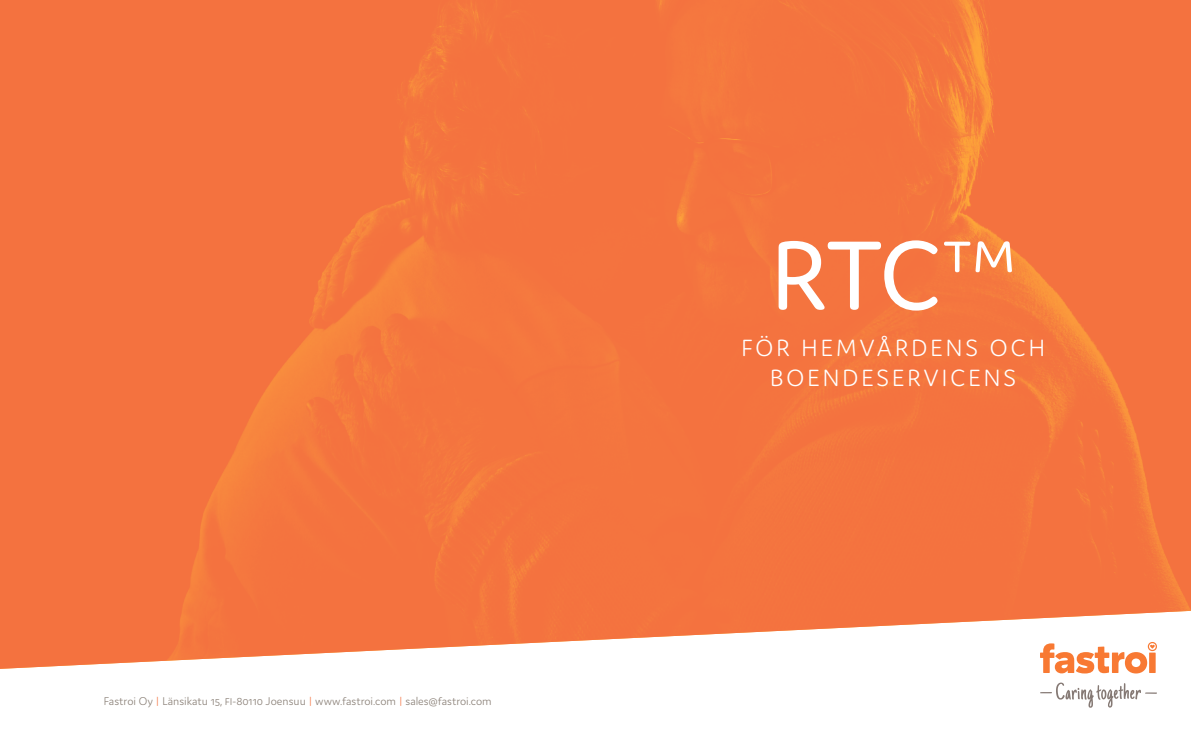
<style>
.page{position:relative;width:1191px;height:738px;background:#fff}
.page>*{position:absolute;margin:0;border:0;box-sizing:border-box;transform-origin:0 0}
.Otsikko_Perussivu{font:104px "Domus";color:#fff}
.Otsikko_Perussivu-2{font:300 25px/30px "Domus";letter-spacing:.125em;color:#fff;text-align:center}
.Otsikko_Perussivu-3{font:300 12px "Domus";color:#8b8178}
.s1{color:#f3723f}
.s2{font-weight:300}
</style>
<div class="page">
<img style="left:0;top:0;width:1191px;height:668px">
<svg style="left:1040px;top:682px;width:117px;height:25px"></svg>
<svg style="left:1040px;top:641px;width:117px;height:32px"></svg>
<p class="Otsikko_Perussivu-3" style="left:104px;top:694px;width:389px">Fastroi Oy <span class="s1">|</span> Länsikatu 15, fi-80110 Joensuu <span class="s1">|</span> www.fastroi.com <span class="s1">|</span> sales@fastroi.com</p>
<p class="Otsikko_Perussivu" style="left:771px;top:218px;width:246px">RTC<span class="s2">™</span></p>
<p class="Otsikko_Perussivu-2" style="left:741px;top:333px;width:305px">FÖR HEMVÅRDENS OCH<br>BOENDESERVICENS</p>
</div>
